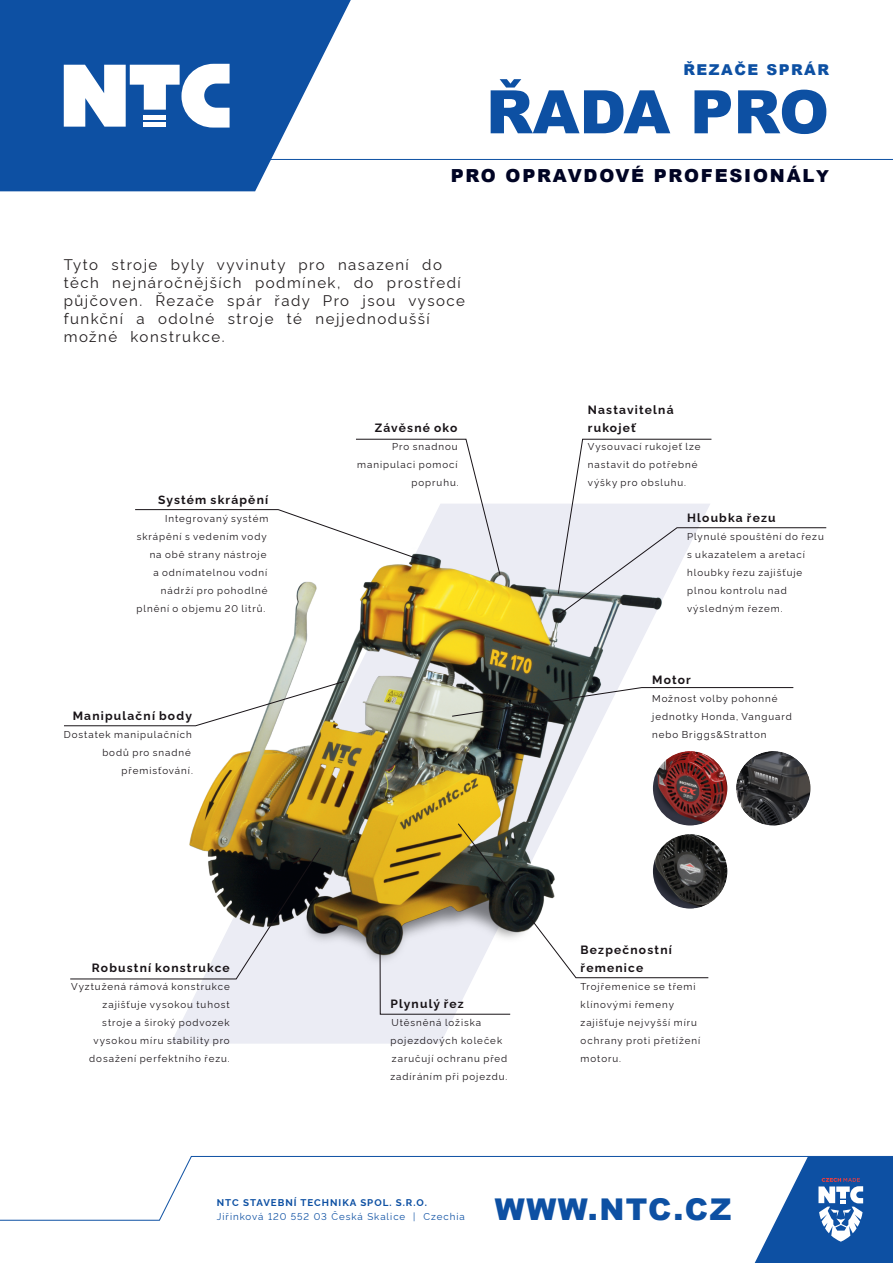
<style>
.page{position:relative;width:893px;height:1263px;background:#fff}
.page>*{position:absolute;margin:0;border:0;box-sizing:border-box;transform-origin:0 0}
.t1{font:900 60px "Arial";color:#0d50a3}
.t2{font:900 30px "Arial";letter-spacing:.05em;color:#0d50a3}
.t3{font:900 18px "Arial";letter-spacing:.1em;color:#000424}
.t4{font:15px/18px "Rawline";letter-spacing:.1em;color:#231f20}
.t5{font:900 15px "Arial";letter-spacing:.1em;color:#0d50a3}
.t6{font:700 12px/18px "Rawline";letter-spacing:.1em;color:#181317}
.t7{font:9.75px/18px "Rawline";letter-spacing:.1em;color:#181317}
.t8{font:9.75px "Rawline";letter-spacing:.1em;color:#0d50a3}
.t9{font:700 9.75px "Rawline";letter-spacing:.1em;color:#0d50a3}
.s1{font-size:16.5px}
</style>
<div class="page">
<svg style="left:0;top:1156px;width:893px;height:65px"></svg>
<svg style="left:744px;top:1157px;width:149px;height:106px"></svg>
<svg style="left:0;top:0;width:351px;height:191px;fill:#0d50a3"></svg>
<svg style="left:64px;top:64px;width:166px;height:64px"></svg>
<hr style="left:255px;top:159px;width:638px;height:1px;background:#0d50a3">
<svg style="left:170px;top:504px;width:540px;height:540px"></svg>
<img style="left:189px;top:548px;width:474px;height:419px">
<svg style="left:64px;top:681px;width:280px;height:45px"></svg>
<svg style="left:452px;top:687px;width:342px;height:30px"></svg>
<img style="left:736px;top:751px;width:75px;height:74px;border-radius:50%">
<svg style="left:135px;top:439px;width:365px;height:136px"></svg>
<svg style="left:380px;top:823px;width:329px;height:191px"></svg>
<svg style="left:558px;top:439px;width:269px;height:177px"></svg>
<svg style="left:70px;top:847px;width:251px;height:132px"></svg>
<img style="left:653px;top:751px;width:74px;height:74px;border-radius:50%">
<img style="left:653px;top:834px;width:74px;height:75px;border-radius:50%">
<h3 class="t5" style="left:683px;top:64px;width:147px">ŘEZAČE SPRÁR</h3>
<h1 class="t1" style="left:486px;top:90px;width:345px">ŘADA PRO</h1>
<h3 class="t3" style="left:451px;top:169px;width:380px">PRO OPRAVDOVÉ PROFESIONÁL<span class="s1">Y</span></h3>
<h3 class="t4" style="left:64px;top:256px;width:403px">Tyto stroje byly vyvinuty pro nasazení do těch nejnáročnějších podmínek, do prostředí půjčoven. Řezače spár řady Pro jsou vysoce funkční a odolné stroje té nejjednodušší možné konstrukce.</h3>
<p class="t6" style="left:158px;top:491px;width:112px">Systém skrápění</p>
<p class="t7" style="left:136px;top:510px;width:133px;text-align:right">Integrovaný systém skrápění s vedením vody na obě strany nástroje<br>a odnímatelnou vodní nádrží pro pohodlné plnění o objemu 20 litrů.</p>
<p class="t6" style="left:73px;top:707px;width:121px">Manipulační body</p>
<p class="t7" style="left:64px;top:726px;width:131px;text-align:right">Dostatek manipulačních bodů pro snadné přemisťování.</p>
<p class="t6" style="left:92px;top:959px;width:139px">Robustní konstrukce</p>
<p class="t7" style="left:71px;top:978px;width:160px;text-align:right">Vyztužená rámová konstrukce zajišťuje vysokou tuhost stroje a široký podvozek vysokou míru stability pro dosažení perfektního řezu.</p>
<p class="t6" style="left:375px;top:419px;width:84px">Závěsné oko</p>
<p class="t7" style="left:357px;top:438px;width:103px;text-align:right">Pro snadnou manipulaci pomocí popruhu.</p>
<p class="t6" style="left:390px;top:995px;width:75px">Plynulý řez</p>
<p class="t7" style="left:390px;top:1014px;width:118px">Utěsněná ložiska pojezdových koleček zaručují ochranu před zadíráním při pojezdu.</p>
<p class="t6" style="left:588px;top:401px;width:87px">Nastavitelná rukojeť</p>
<p class="t7" style="left:588px;top:438px;width:114px">Vysouvací rukojeť lze nastavit do potřebné výšky pro obsluhu.</p>
<p class="t6" style="left:687px;top:509px;width:90px">Hloubka řezu</p>
<p class="t7" style="left:687px;top:528px;width:138px">Plynulé spouštění do řezu s ukazatelem a aretací hloubky řezu zajišťuje plnou kontrolu nad výsledným řezem.</p>
<p class="t6" style="left:652px;top:671px;width:40px">Motor</p>
<p class="t7" style="left:652px;top:690px;width:141px">Možnost volby pohonné jednotky Honda, Vanguard nebo Briggs&amp;Stratton</p>
<p class="t6" style="left:581px;top:941px;width:93px">Bezpečnostní řemenice</p>
<p class="t7" style="left:581px;top:978px;width:121px">Trojřemenice se třemi klínovými řemeny zajišťuje nejvyšší míru ochrany proti přetížení motoru.</p>
<p class="t9" style="left:217px;top:1198px;width:212px">NTC STAVEBNÍ TECHNIKA SPOL. S.R.O.</p>
<p class="t8" style="left:217px;top:1212px;width:249px">Jiřinková 120 552 03 Česká Skalice | Czechia</p>
<h2 class="t2" style="left:495px;top:1199px;width:238px">WWW.NTC.CZ</h2>
</div>
